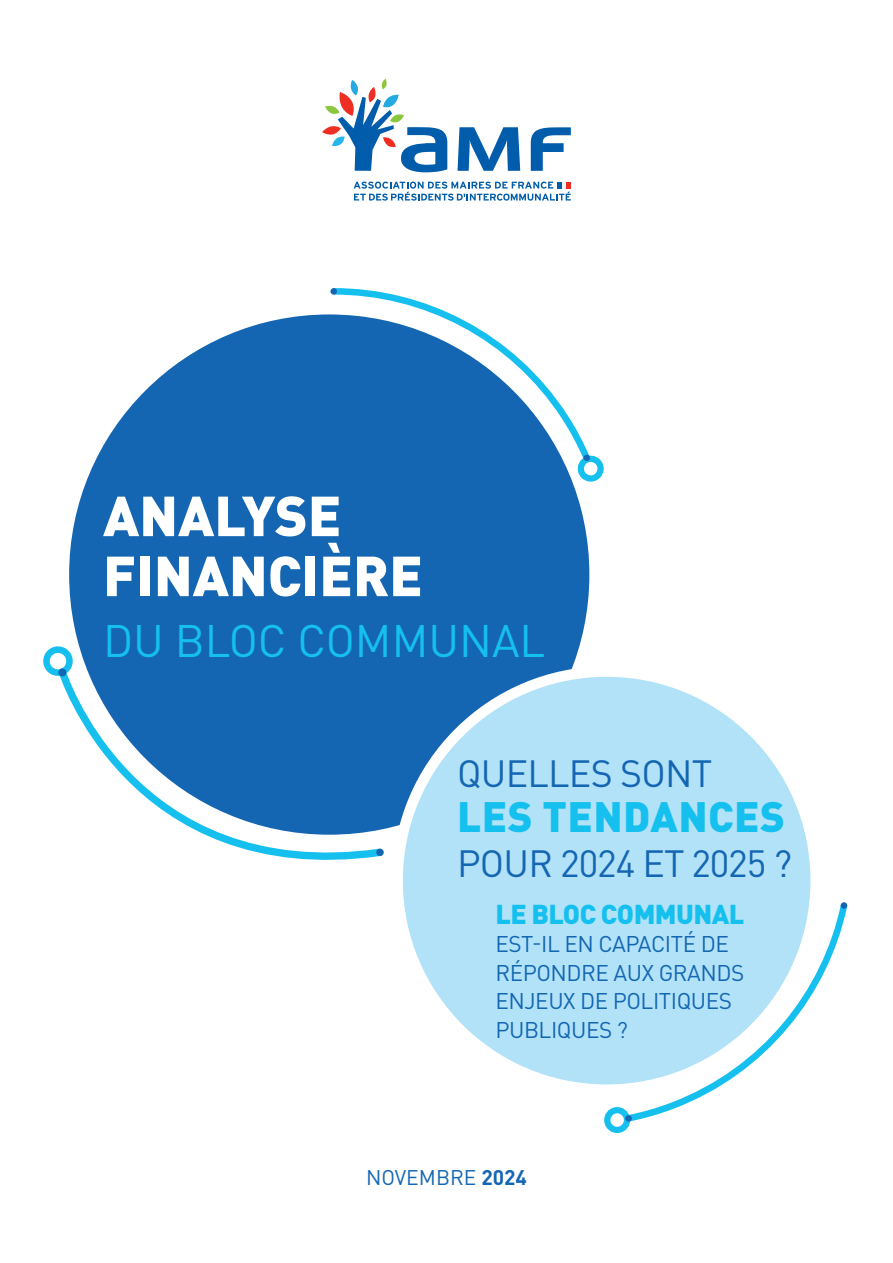
<style>
.page{position:relative;width:893px;height:1263px;background:#fff}
.page>*{position:absolute;margin:0;border:0;box-sizing:border-box;transform-origin:0 0}
.t1{font:900 55.5px "DIN Pro";color:#fff}
.t2{font:45px "DIN Pro";color:#15c0ef}
.t3{font:900 42px "DIN Pro";letter-spacing:.01em;color:#15c0ef}
.t4{font:37.5px "DIN Pro";letter-spacing:-.02em;color:#1466b2}
.t5{font:900 27px "DIN Pro";letter-spacing:-.02em;color:#15c0ef}
.t6{font:22.5px/28.5px "DIN Pro";letter-spacing:-.02em;color:#1466b2}
.t7{font:21px "DIN Pro";color:#1466b2}
.s1{font-weight:700}
</style>
<div class="page">
<svg style="left:458px;top:127px;width:62px;height:44px"></svg>
<svg style="left:531px;top:127px;width:40px;height:44px"></svg>
<svg style="left:322px;top:79px;width:125px;height:93px"></svg>
<svg style="left:354px;top:182px;width:217px;height:19px"></svg>
<svg style="left:331px;top:288px;width:273px;height:198px"></svg>
<div style="left:330px;top:288px;width:7px;height:7px;background:#1466b2;border-radius:50%"></div>
<svg style="left:604px;top:1107px;width:28px;height:26px"></svg>
<svg style="left:626px;top:908px;width:221px;height:213px"></svg>
<div style="left:625px;top:1115px;width:7px;height:7px;background:#1466b2;border-radius:3px"></div>
<div style="left:840px;top:902px;width:7px;height:7px;background:#1466b2;border-radius:3px"></div>
<svg style="left:61px;top:663px;width:327px;height:197px"></svg>
<svg style="left:43px;top:646px;width:35px;height:35px"></svg>
<div style="left:376px;top:848px;width:8px;height:8px;background:#1466b2;border-radius:50%"></div>
<div style="left:69px;top:314px;width:520px;height:521px;background:#1466b2;border-radius:50%"></div>
<div style="left:398px;top:671px;width:418px;height:419px;background:#b1e2f8;border-radius:50%"></div>
<div style="left:392px;top:666px;width:429px;height:429px;border:10px solid #fff;border-radius:50%"></div>
<p class="t1" style="left:103px;top:472px;width:240px">ANALYSE</p>
<p class="t1" style="left:103px;top:532px;width:321px">FINANCIÈRE</p>
<p class="t2" style="left:103px;top:606px;width:444px">DU BLOC COMMUNAL</p>
<p class="t4" style="left:457px;top:744px;width:257px">QUELLES SONT</p>
<p class="t3" style="left:457px;top:783px;width:329px">LES TENDANCES</p>
<p class="t4" style="left:457px;top:834px;width:336px">POUR 2024 ET 2025 ?</p>
<p class="t5" style="left:495px;top:892px;width:251px">LE BLOC COMMUNAL</p>
<p class="t6" style="left:495px;top:928px;width:250px">EST-IL EN CAPACITÉ DE<br>RÉPONDRE AUX GRANDS<br>ENJEUX DE POLITIQUES<br>PUBLIQUES ?</p>
<p class="t7" style="left:366px;top:1162px;width:162px">NOVEMBRE <span class="s1">2024</span></p>
</div>
